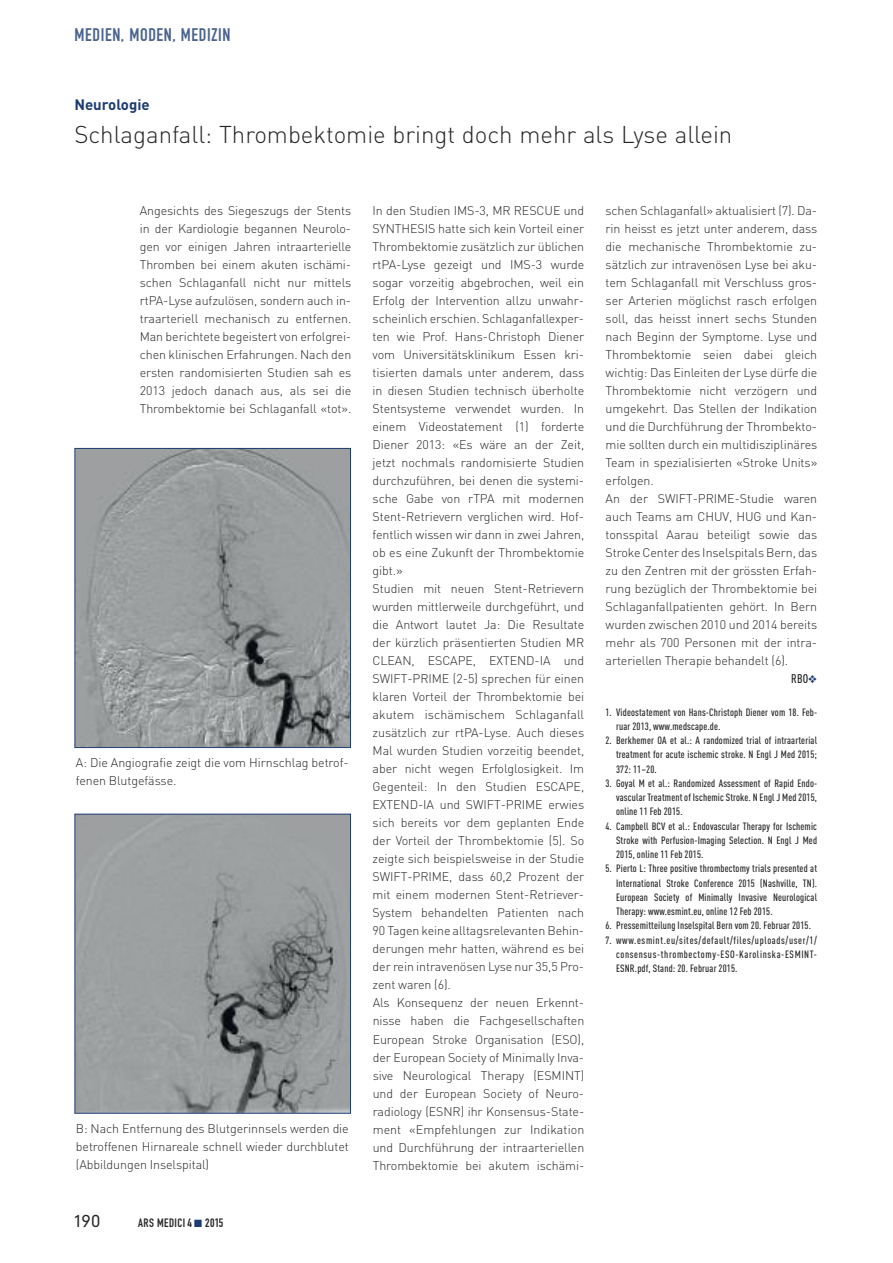
<style>
.page{position:relative;width:893px;height:1263px;background:#fff}
.page>*{position:absolute;margin:0;border:0;box-sizing:border-box;transform-origin:0 0}
.t1{font:300 24px "DIN";color:#272627}
.t2{font:18px "DIN Engschrift";letter-spacing:.035em;color:#4a638e}
.t3{font:300 16.5px "DIN Neuzeit Grotesk";color:#272627}
.t4{font:700 15px "DIN";color:#1d3c72}
.t5{font:300 12.45px/18px "DIN";letter-spacing:-.005em;color:#272627}
.t6{font:500 12.45px "DIN Cond";color:#272627}
.t7{font:12px "DIN Engschrift";letter-spacing:.035em;color:#272627}
.t8{font:500 10.5px/14.2px "DIN Cond";letter-spacing:.015em;color:#272627;text-align:justify}
.s1{color:#1d3c72}
</style>
<div class="page">
<img style="left:77px;top:450px;width:272px;height:296px">
<div style="left:75px;top:448px;width:276px;height:300px;border:1px solid #1d3c72"></div>
<img style="left:77px;top:816px;width:272px;height:295px">
<div style="left:75px;top:814px;width:276px;height:299px;border:1px solid #1d3c72"></div>
<h2 class="t2" style="left:74px;top:28px;width:158px">MEDIEN, MODEN, MEDIZIN</h2>
<p class="t4" style="left:74px;top:96px;width:77px">Neurologie</p>
<h1 class="t1" style="left:74px;top:120px;width:659px">Schlaganfall: Thrombektomie bringt doch mehr als Lyse allein</h1>
<p class="t5" style="left:140px;top:202px;width:213px;text-align:justify">Angesichts des Siegeszugs der Stents in der Kardiologie begannen Neurolo&shy;gen vor einigen Jahren intraarterielle Thromben bei einem akuten ischämi&shy;schen Schlaganfall nicht nur mittels rtPA-Lyse aufzulösen, sondern auch in&shy;traarteriell mechanisch zu entfernen.<br>Man berichtete begeistert von erfolgrei&shy;chen klinischen Erfahrungen. Nach den ersten randomisierten Studien sah es 2013 jedoch danach aus, als sei die Thrombektomie bei Schlaganfall «tot».</p>
<p class="t5" style="left:373px;top:202px;width:213px">In den Studien IMS-3, MR RESCUE und SYNTHESIS hatte sich kein Vorteil einer Thrombektomie zusätzlich zur üblichen rtPA-Lyse gezeigt und IMS-3 wurde sogar vorzeitig abgebrochen, weil ein Erfolg der Intervention allzu unwahr&shy;scheinlich erschien. Schlaganfallexper&shy;ten wie Prof. Hans-Christoph Diener vom Universitätsklinikum Essen kri&shy;tisierten damals unter anderem, dass in diesen Studien technisch überholte Stentsysteme verwendet wurden. In einem Videostatement (1) forderte Diener 2013: «Es wäre an der Zeit, jetzt nochmals randomisierte Studien durchzuführen, bei denen die systemi&shy;sche Gabe von rTPA mit modernen Stent-Retrievern verglichen wird. Hof&shy;fentlich wissen wir dann in zwei Jahren, ob es eine Zukunft der Thrombektomie gibt.»<br>Studien mit neuen Stent-Retrievern wurden mittlerweile durchgeführt, und die Antwort lautet Ja: Die Resultate der kürzlich präsentierten Studien MR CLEAN, ESCAPE, EXTEND-IA und SWIFT-PRIME (2-5) sprechen für einen klaren Vorteil der Thrombektomie bei akutem ischämischem Schlaganfall zusätzlich zur rtPA-Lyse. Auch dieses Mal wurden Studien vorzeitig beendet, aber nicht wegen Erfolglosigkeit. Im Gegenteil: In den Studien ESCAPE, EXTEND-IA und SWIFT-PRIME erwies sich bereits vor dem geplanten Ende der Vorteil der Thrombektomie (5). So zeigte sich beispielsweise in der Studie SWIFT-PRIME, dass 60,2 Prozent der mit einem modernen Stent-Retriever-System behandelten Patienten nach 90 Tagen keine alltagsrelevanten Behin&shy;derungen mehr hatten, während es bei der rein intravenösen Lyse nur 35,5 Pro&shy;zent waren (6).<br>Als Konsequenz der neuen Erkennt&shy;nisse haben die Fachgesellschaften European Stroke Organisation (ESO), der European Society of Minimally Inva&shy;sive Neurological Therapy (ESMINT) und der European Society of Neuro&shy;radiology (ESNR) ihr Konsensus-State&shy;ment «Empfehlungen zur Indikation und Durchführung der intraarteriellen Thrombektomie bei akutem ischämi-</p>
<p class="t5" style="left:606px;top:202px;width:213px">schen Schlaganfall» aktualisiert (7). Da&shy;rin heisst es jetzt unter anderem, dass die mechanische Thrombektomie zu&shy;sätzlich zur intravenösen Lyse bei aku&shy;tem Schlaganfall mit Verschluss gros&shy;ser Arterien möglichst rasch erfolgen soll, das heisst innert sechs Stunden nach Beginn der Symptome. Lyse und Thrombektomie seien dabei gleich wichtig: Das Einleiten der Lyse dürfe die Thrombektomie nicht verzögern und umgekehrt. Das Stellen der Indikation und die Durchführung der Thrombekto&shy;mie sollten durch ein multidisziplinäres Team in spezialisierten «Stroke Units» erfolgen.<br>An der SWIFT-PRIME-Studie waren auch Teams am CHUV, HUG und Kan&shy;tonsspital Aarau beteiligt sowie das Stroke Center des Inselspitals Bern, das zu den Zentren mit der grössten Erfah&shy;rung bezüglich der Thrombektomie bei Schlaganfallpatienten gehört. In Bern wurden zwischen 2010 und 2014 bereits mehr als 700 Personen mit der intra&shy;arteriellen Therapie behandelt (6).</p>
<p class="t6" style="left:791px;top:675px;width:27px">RBO<span class="s1">❖</span></p>
<p class="t8" style="left:616px;top:706px;width:203px;text-indent:-11px">1. Videostatement von Hans-Christoph Diener vom 18. Feb&shy;ruar 2013, www.medscape.de.</p>
<p class="t8" style="left:616px;top:734px;width:202px;text-indent:-11px">2. Berkhemer OA et al.: A randomized trial of intraarterial treatment for acute ischemic stroke. N Engl J Med 2015; 372: 11–20.</p>
<p class="t8" style="left:616px;top:777px;width:203px;text-indent:-11px">3. Goyal M et al.: Randomized Assessment of Rapid Endo&shy;vascular Treatment of Ischemic Stroke. N Engl J Med 2015, online 11 Feb 2015.</p>
<p class="t8" style="left:616px;top:820px;width:202px;text-indent:-11px">4. Campbell BCV et al.: Endovascular Therapy for Ischemic Stroke with Perfusion-Imaging Selection. N Engl J Med 2015, online 11 Feb 2015.</p>
<p class="t8" style="left:616px;top:863px;width:202px;text-indent:-11px">5. Pierto L: Three positive thrombectomy trials presented at International Stroke Conference 2015 (Nashville, TN).<br>European Society of Minimally Invasive Neurological Therapy: www.esmint.eu, online 12 Feb 2015.</p>
<p class="t8" style="left:605px;top:920px;width:207px">6. Pressemitteilung Inselspital Bern vom 20. Februar 2015.</p>
<p class="t8" style="left:616px;top:934px;width:202px;text-indent:-11px">7. www.esmint.eu/sites/default/files/uploads/user/1/ consensus-thrombectomy-ESO-Karolinska-ESMINT-ESNR.pdf, Stand: 20. Februar 2015.</p>
<p class="t5" style="left:76px;top:754px;width:274px">A: Die Angiografie zeigt die vom Hirnschlag betrof&shy;fenen Blutgefässe.</p>
<p class="t5" style="left:76px;top:1119px;width:274px;text-align:justify">B: Nach Entfernung des Blutgerinnsels werden die betroffenen Hirnareale schnell wieder durchblutet (Abbildungen Inselspital)</p>
<h3 class="t3" style="left:74px;top:1214px;width:27px">190</h3>
<p class="t7" style="left:138px;top:1218px;width:87px">ARS MEDICI4 <span class="s1">■</span> 2015</p>
</div>
